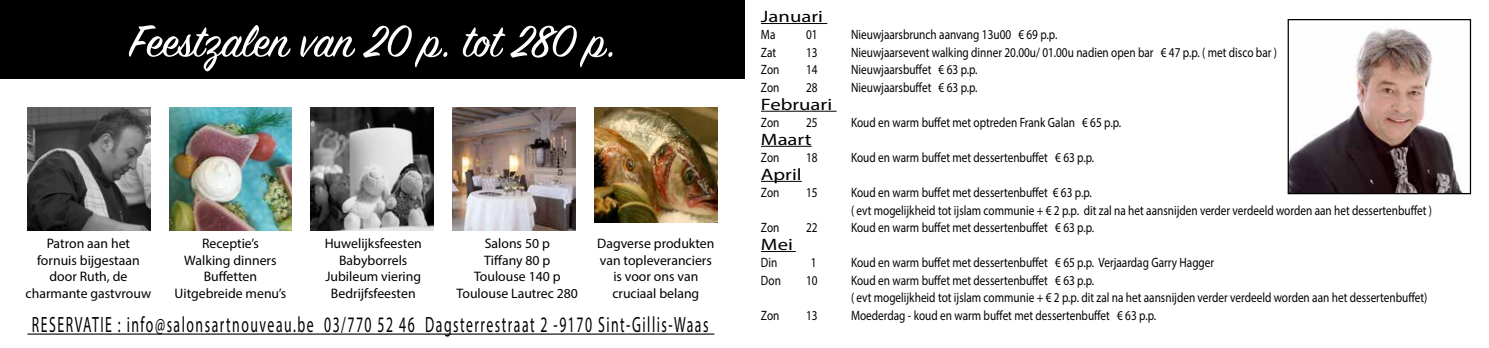
<style>
.page{position:relative;width:1489px;height:348px;background:#fff}
.page>*{position:absolute;margin:0;border:0;box-sizing:border-box;transform-origin:0 0}
.t1{font:50px "Sign Painter House Script";color:#fff}
.t2{font:22.12px "Myriad Pro";letter-spacing:.11em;color:#000;scale:.62 1}
.t3{font:16.5px "Myriad Pro";color:#000;scale:1.25 1}
.t4{font:13.75px/16.5px "Myriad Pro";color:#000;text-align:center}
.t5{font:13.5px/17.5px "Myriad Pro";color:#000;scale:.83 1}
</style>
<div class="page">
<hr style="left:761px;top:23px;width:66px;height:1px;background:#000">
<hr style="left:761px;top:111px;width:75px;height:1px;background:#000">
<hr style="left:761px;top:146px;width:50px;height:1px;background:#000">
<hr style="left:761px;top:181px;width:40px;height:1px;background:#000">
<hr style="left:761px;top:251px;width:34px;height:1px;background:#000">
<div style="left:0;top:0;width:744px;height:78px;background:#000"></div>
<img style="left:27px;top:107px;width:123px;height:123px">
<img style="left:169px;top:107px;width:123px;height:123px">
<img style="left:311px;top:107px;width:122px;height:123px">
<img style="left:452px;top:107px;width:123px;height:123px">
<img style="left:594px;top:107px;width:123px;height:115px">
<hr style="left:27px;top:333px;width:687px;height:1px;background:#000">
<img style="left:1289px;top:28px;width:176px;height:164px">
<div style="left:1287px;top:19px;width:183px;height:175px;border:1px solid #000"></div>
<h1 class="t1" style="left:130px;top:10px;width:488px">Feestzalen van 20 p. tot 280 p.</h1>
<p class="t4" style="left:26px;top:235px;width:127px">Patron aan het fornuis bijgestaan door Ruth, de charmante gastvrouw</p>
<p class="t4" style="left:175px;top:235px;width:113px">Receptie’s<br>Walking dinners<br>Buffetten<br>Uitgebreide menu’s</p>
<p class="t4" style="left:325px;top:235px;width:99px">Huwelijksfeesten<br>Babyborrels<br>Jubileum viering<br>Bedrijfsfeesten</p>
<p class="t4" style="left:456px;top:235px;width:123px">Salons 50 p<br>Tiffany 80 p<br>Toulouse 140 p<br>Toulouse Lautrec 280</p>
<p class="t4" style="left:597px;top:235px;width:119px">Dagverse produkten van topleveranciers is voor ons van cruciaal belang</p>
<h2 class="t2" style="left:32px;top:310px;width:1092px">RESERVATIE : info@salonsartnouveau.be 03/770 52 46 Dagsterrestraat 2 -9170 Sint-Gillis-Waas</h2>
<p class="t3" style="left:761px;top:6px;width:51px">Januari</p>
<p class="t5" style="left:761px;top:26px;width:19px">Ma</p>
<p class="t5" style="left:806px;top:26px;width:15px">01</p>
<p class="t5" style="left:851px;top:26px;width:250px">Nieuwjaarsbrunch aanvang 13u00 € 69 p.p.</p>
<p class="t5" style="left:761px;top:43px;width:20px">Zat</p>
<p class="t5" style="left:806px;top:43px;width:15px">13</p>
<p class="t5" style="left:851px;top:43px;width:514px">Nieuwjaarsevent walking dinner 20.00u/ 01.00u nadien open bar € 47 p.p. ( met disco bar )</p>
<p class="t5" style="left:761px;top:61px;width:24px">Zon</p>
<p class="t5" style="left:806px;top:61px;width:15px">14</p>
<p class="t5" style="left:851px;top:61px;width:154px">Nieuwjaarsbuffet € 63 p.p.</p>
<p class="t5" style="left:761px;top:78px;width:24px">Zon</p>
<p class="t5" style="left:806px;top:78px;width:15px">28</p>
<p class="t5" style="left:851px;top:78px;width:154px">Nieuwjaarsbuffet € 63 p.p.</p>
<p class="t3" style="left:761px;top:94px;width:58px">Februari</p>
<p class="t5" style="left:761px;top:113px;width:24px">Zon</p>
<p class="t5" style="left:806px;top:113px;width:15px">25</p>
<p class="t5" style="left:851px;top:113px;width:327px">Koud en warm buffet met optreden Frank Galan € 65 p.p.</p>
<p class="t3" style="left:761px;top:129px;width:42px">Maart</p>
<p class="t5" style="left:761px;top:148px;width:24px">Zon</p>
<p class="t5" style="left:806px;top:148px;width:15px">18</p>
<p class="t5" style="left:851px;top:148px;width:294px">Koud en warm buffet met dessertenbuffet € 63 p.p.</p>
<p class="t3" style="left:761px;top:164px;width:34px">April</p>
<p class="t5" style="left:761px;top:183px;width:24px">Zon</p>
<p class="t5" style="left:806px;top:183px;width:15px">15</p>
<p class="t5" style="left:851px;top:183px;width:701px">Koud en warm buffet met dessertenbuffet € 63 p.p.<br>( evt mogelijkheid tot ijslam communie + € 2 p.p. dit zal na het aansnijden verder verdeeld worden aan het dessertenbuffet )</p>
<p class="t5" style="left:761px;top:218px;width:24px">Zon</p>
<p class="t5" style="left:806px;top:218px;width:15px">22</p>
<p class="t5" style="left:851px;top:218px;width:294px">Koud en warm buffet met dessertenbuffet € 63 p.p.</p>
<p class="t3" style="left:761px;top:234px;width:27px">Mei</p>
<p class="t5" style="left:761px;top:253px;width:21px">Din</p>
<p class="t5" style="left:810px;top:253px;width:8px">1</p>
<p class="t5" style="left:851px;top:253px;width:439px">Koud en warm buffet met dessertenbuffet € 65 p.p. Verjaardag Garry Hagger</p>
<p class="t5" style="left:761px;top:271px;width:26px">Don</p>
<p class="t5" style="left:806px;top:271px;width:15px">10</p>
<p class="t5" style="left:851px;top:271px;width:696px">Koud en warm buffet met dessertenbuffet € 63 p.p.<br>( evt mogelijkheid tot ijslam communie + € 2 p.p. dit zal na het aansnijden verder verdeeld worden aan het dessertenbuffet)</p>
<p class="t5" style="left:761px;top:306px;width:24px">Zon</p>
<p class="t5" style="left:806px;top:306px;width:15px">13</p>
<p class="t5" style="left:851px;top:306px;width:369px">Moederdag - koud en warm buffet met dessertenbuffet € 63 p.p.</p>
</div>
